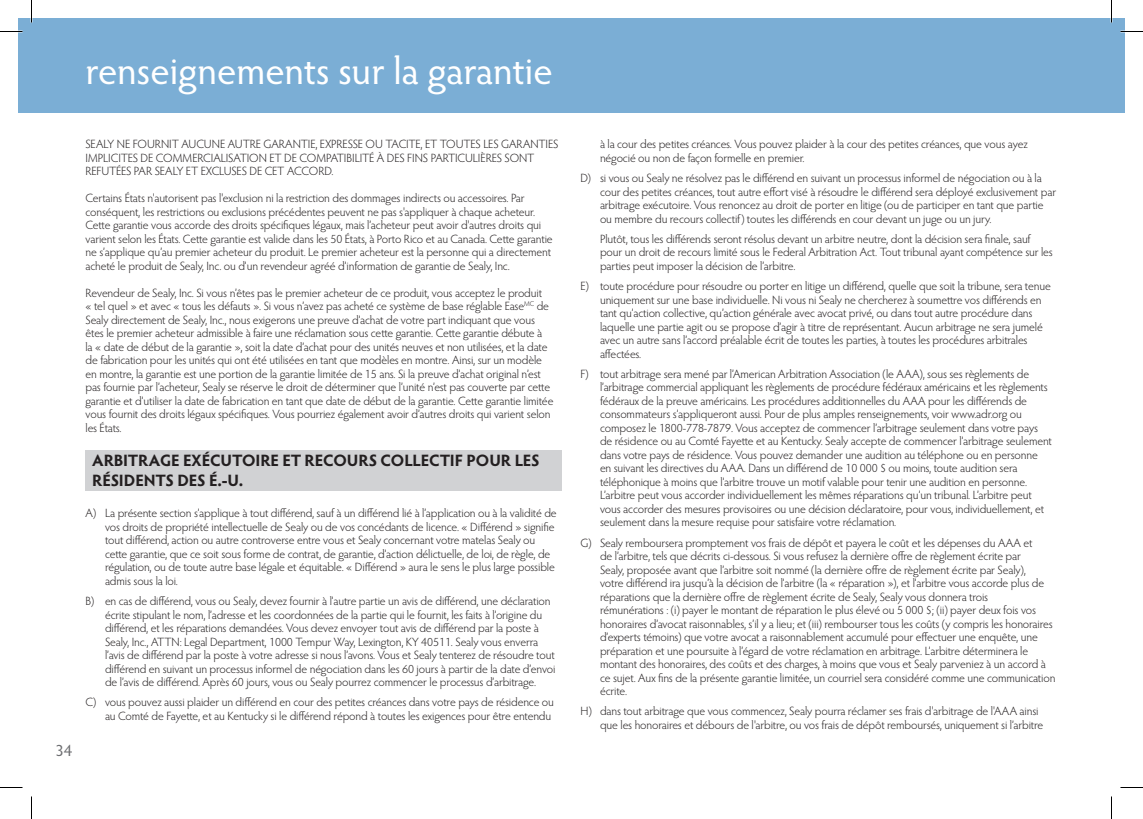
<style>
.page{position:relative;width:1143px;height:819px;background:#fff}
.page>*{position:absolute;margin:0;border:0;box-sizing:border-box;transform-origin:0 0}
.t1{font:39px "Hypatia Sans Pro";letter-spacing:-.005em;color:#fff}
.t2{font:700 16.5px/19.8px "Hypatia Sans Pro";letter-spacing:-.015em;color:#231f20}
.t3{font:16.5px "Hypatia Sans Pro";color:#6c6d70}
.t4{font:300 12px/13.5px "Hypatia Sans Pro";letter-spacing:-.01em;color:#231f20}
</style>
<div class="page">
<div style="left:18px;top:18px;width:1107px;height:94px;background:#7baed5"></div>
<div style="left:86px;top:450px;width:476px;height:40px;background:#d1d2d4"></div>
<svg style="left:0;top:31px;width:22px;height:1px"></svg>
<svg style="left:1120px;top:31px;width:23px;height:1px"></svg>
<svg style="left:0;top:787px;width:22px;height:1px"></svg>
<svg style="left:1120px;top:787px;width:23px;height:1px"></svg>
<svg style="left:31px;top:0;width:1px;height:22px"></svg>
<svg style="left:31px;top:796px;width:1px;height:23px"></svg>
<svg style="left:1111px;top:0;width:1px;height:22px"></svg>
<svg style="left:1111px;top:796px;width:1px;height:23px"></svg>
<h1 class="t1" style="left:86px;top:44px;width:469px">renseignements sur la garantie</h1>
<h2 class="t3" style="left:55px;top:740px;width:19px">34</h2>
<p class="t4" style="left:86px;top:137px;width:475px">SEALY NE FOURNIT AUCUNE AUTRE GARANTIE, EXPRESSE OU TACITE, ET TOUTES LES GARANTIES<br>IMPLICITES DE COMMERCIALISATION ET DE COMPATIBILITÉ À DES FINS PARTICULIÈRES SONT<br>REFUTÉES PAR SEALY ET EXCLUSES DE CET ACCORD.</p>
<p class="t4" style="left:86px;top:191px;width:469px">Certains États n'autorisent pas l'exclusion ni la restriction des dommages indirects ou accessoires. Par conséquent, les restrictions ou exclusions précédentes peuvent ne pas s'appliquer à chaque acheteur.<br>Cette garantie vous accorde des droits spécifiques légaux, mais l’acheteur peut avoir d'autres droits qui varient selon les États. Cette garantie est valide dans les 50 États, à Porto Rico et au Canada. Cette garantie ne s’applique qu’au premier acheteur du produit. Le premier acheteur est la personne qui a directement acheté le produit de Sealy, Inc. ou d’un revendeur agréé d’information de garantie de Sealy, Inc.</p>
<p class="t4" style="left:86px;top:286px;width:470px">Revendeur de Sealy, Inc. Si vous n’êtes pas le premier acheteur de ce produit, vous acceptez le produit<br>« tel quel » et avec « tous les défauts ». Si vous n’avez pas acheté ce système de base réglable Ease<sup>MC</sup> de Sealy directement de Sealy, Inc., nous exigerons une preuve d’achat de votre part indiquant que vous êtes le premier acheteur admissible à faire une réclamation sous cette garantie. Cette garantie débute à<br>la « date de début de la garantie », soit la date d’achat pour des unités neuves et non utilisées, et la date de fabrication pour les unités qui ont été utilisées en tant que modèles en montre. Ainsi, sur un modèle en montre, la garantie est une portion de la garantie limitée de 15 ans. Si la preuve d’achat original n’est pas fournie par l’acheteur, Sealy se réserve le droit de déterminer que l’unité n’est pas couverte par cette garantie et d’utiliser la date de fabrication en tant que date de début de la garantie. Cette garantie limitée vous fournit des droits légaux spécifiques. Vous pourriez également avoir d’autres droits qui varient selon les États.</p>
<h2 class="t2" style="left:92px;top:450px;width:449px">ARBITRAGE EXÉCUTOIRE ET RECOURS COLLECTIF POUR LES<br>RÉSIDENTS DES É.-U.</h2>
<p class="t4" style="left:105px;top:506px;width:453px;text-indent:-20px">A) La présente section s’applique à tout différend, sauf à un différend lié à l’application ou à la validité de vos droits de propriété intellectuelle de Sealy ou de vos concédants de licence. « Différend » signifie tout différend, action ou autre controverse entre vous et Sealy concernant votre matelas Sealy ou cette garantie, que ce soit sous forme de contrat, de garantie, d’action délictuelle, de loi, de règle, de régulation, ou de toute autre base légale et équitable. « Différend » aura le sens le plus large possible admis sous la loi.</p>
<p class="t4" style="left:105px;top:594px;width:452px;text-indent:-20px">B) en cas de différend, vous ou Sealy, devez fournir à l’autre partie un avis de différend, une déclaration écrite stipulant le nom, l’adresse et les coordonnées de la partie qui le fournit, les faits à l’origine du différend, et les réparations demandées. Vous devez envoyer tout avis de différend par la poste à Sealy, Inc., ATTN: Legal Department, 1000 Tempur Way, Lexington, KY 40511. Sealy vous enverra l’avis de différend par la poste à votre adresse si nous l’avons. Vous et Sealy tenterez de résoudre tout différend en suivant un processus informel de négociation dans les 60 jours à partir de la date d’envoi de l’avis de différend. Après 60 jours, vous ou Sealy pourrez commencer le processus d’arbitrage.</p>
<p class="t4" style="left:86px;top:695px;width:470px;text-align:right">C) vous pouvez aussi plaider un différend en cour des petites créances dans votre pays de résidence ou au Comté de Fayette, et au Kentucky si le différend répond à toutes les exigences pour être entendu</p>
<p class="t4" style="left:600px;top:137px;width:429px">à la cour des petites créances. Vous pouvez plaider à la cour des petites créances, que vous ayez négocié ou non de façon formelle en premier.</p>
<p class="t4" style="left:600px;top:171px;width:458px;text-indent:-20px">D) si vous ou Sealy ne résolvez pas le différend en suivant un processus informel de négociation ou à la cour des petites créances, tout autre effort visé à résoudre le différend sera déployé exclusivement par arbitrage exécutoire. Vous renoncez au droit de porter en litige (ou de participer en tant que partie ou membre du recours collectif) toutes les différends en cour devant un juge ou un jury.</p>
<p class="t4" style="left:600px;top:232px;width:454px">Plutôt, tous les différends seront résolus devant un arbitre neutre, dont la décision sera finale, sauf pour un droit de recours limité sous le Federal Arbitration Act. Tout tribunal ayant compétence sur les parties peut imposer la décision de l’arbitre.</p>
<p class="t4" style="left:600px;top:279px;width:452px;text-indent:-20px">E) toute procédure pour résoudre ou porter en litige un différend, quelle que soit la tribune, sera tenue uniquement sur une base individuelle. Ni vous ni Sealy ne chercherez à soumettre vos différends en tant qu’action collective, qu’action générale avec avocat privé, ou dans tout autre procédure dans laquelle une partie agit ou se propose d’agir à titre de représentant. Aucun arbitrage ne sera jumelé avec un autre sans l’accord préalable écrit de toutes les parties, à toutes les procédures arbitrales affectées.</p>
<p class="t4" style="left:600px;top:367px;width:453px;text-indent:-20px">F) tout arbitrage sera mené par l’American Arbitration Association (le AAA), sous ses règlements de l’arbitrage commercial appliquant les règlements de procédure fédéraux américains et les règlements fédéraux de la preuve américains. Les procédures additionnelles du AAA pour les différends de consommateurs s’appliqueront aussi. Pour de plus amples renseignements, voir www.adr.org ou composez le 1800-778-7879. Vous acceptez de commencer l’arbitrage seulement dans votre pays de résidence ou au Comté Fayette et au Kentucky. Sealy accepte de commencer l’arbitrage seulement dans votre pays de résidence. Vous pouvez demander une audition au téléphone ou en personne en suivant les directives du AAA. Dans un différend de 10 000 $ ou moins, toute audition sera téléphonique à moins que l’arbitre trouve un motif valable pour tenir une audition en personne.<br>L’arbitre peut vous accorder individuellement les mêmes réparations qu’un tribunal. L’arbitre peut vous accorder des mesures provisoires ou une décision déclaratoire, pour vous, individuellement, et seulement dans la mesure requise pour satisfaire votre réclamation.</p>
<p class="t4" style="left:600px;top:535px;width:457px;text-indent:-20px">G) Sealy remboursera promptement vos frais de dépôt et payera le coût et les dépenses du AAA et<br>de l’arbitre, tels que décrits ci-dessous. Si vous refusez la dernière offre de règlement écrite par<br>Sealy, proposée avant que l’arbitre soit nommé (la dernière offre de règlement écrite par Sealy),<br>votre différend ira jusqu’à la décision de l’arbitre (la « réparation »), et l’arbitre vous accorde plus de réparations que la dernière offre de règlement écrite de Sealy, Sealy vous donnera trois<br>rémunérations : (i) payer le montant de réparation le plus élevé ou 5 000 $; (ii) payer deux fois vos honoraires d’avocat raisonnables, s’il y a lieu; et (iii) rembourser tous les coûts (y compris les honoraires d’experts témoins) que votre avocat a raisonnablement accumulé pour effectuer une enquête, une préparation et une poursuite à l’égard de votre réclamation en arbitrage. L’arbitre déterminera le montant des honoraires, des coûts et des charges, à moins que vous et Sealy parveniez à un accord à ce sujet. Aux fins de la présente garantie limitée, un courriel sera considéré comme une communication écrite.</p>
<p class="t4" style="left:600px;top:704px;width:445px;text-indent:-20px">H) dans tout arbitrage que vous commencez, Sealy pourra réclamer ses frais d'arbitrage de l'AAA ainsi que les honoraires et débours de l'arbitre, ou vos frais de dépôt remboursés, uniquement si l’arbitre</p>
</div>
